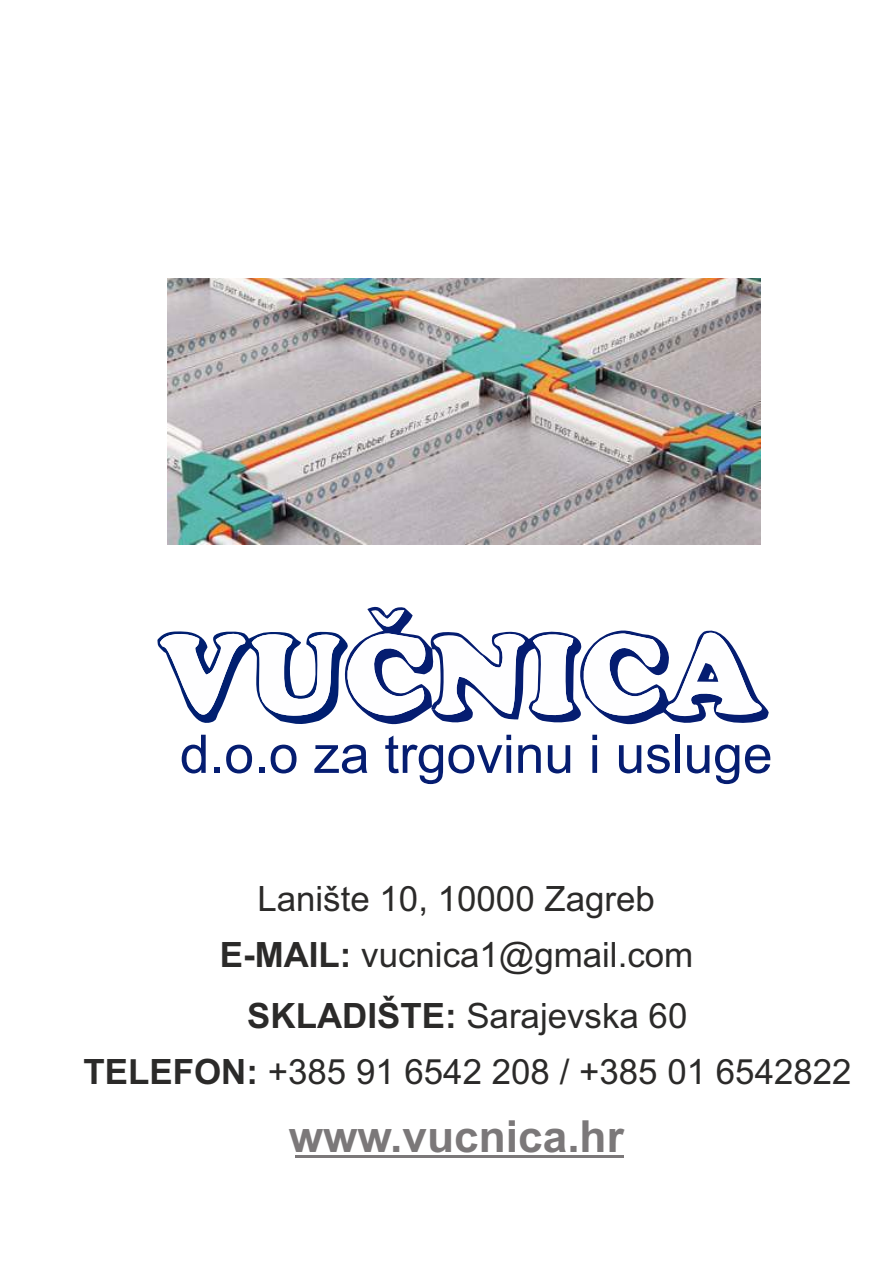
<style>
.page{position:relative;width:893px;height:1263px;background:#fff}
.page>*{position:absolute;margin:0;border:0;box-sizing:border-box;transform-origin:0 0}
.t1{font:53.25px "Arial";color:#051d71}
.t2{font:700 44.25px "Arial";color:#7b7879}
.t3{font:34.95px/55.2px "Arial";color:#2b2a29;text-align:center}
.s1{font-weight:700}
</style>
<div class="page">
<svg style="left:157px;top:606px;width:612px;height:119px"></svg>
<img style="left:167px;top:278px;width:593px;height:267px">
<hr style="left:295px;top:1156px;width:329px;height:2px;background:#7b7879">
<h1 class="t1" style="left:180px;top:734px;width:594px">d.o.o za trgovinu i usluge</h1>
<p class="t3" style="left:220px;top:875px;width:475px">Lanište 10, 10000 Zagreb<br><span class="s1">E-MAIL:</span> vucnica1@gmail.com</p>
<p class="t3" style="left:84px;top:991px;width:769px;line-height:55.8px"><span class="s1">SKLADIŠTE:</span> Sarajevska 60<br><span class="s1">TELEFON:</span> +385 91 6542 208 / +385 01 6542822</p>
<p class="t2" style="left:289px;top:1120px;width:337px">www.vucnica.hr</p>
</div>
